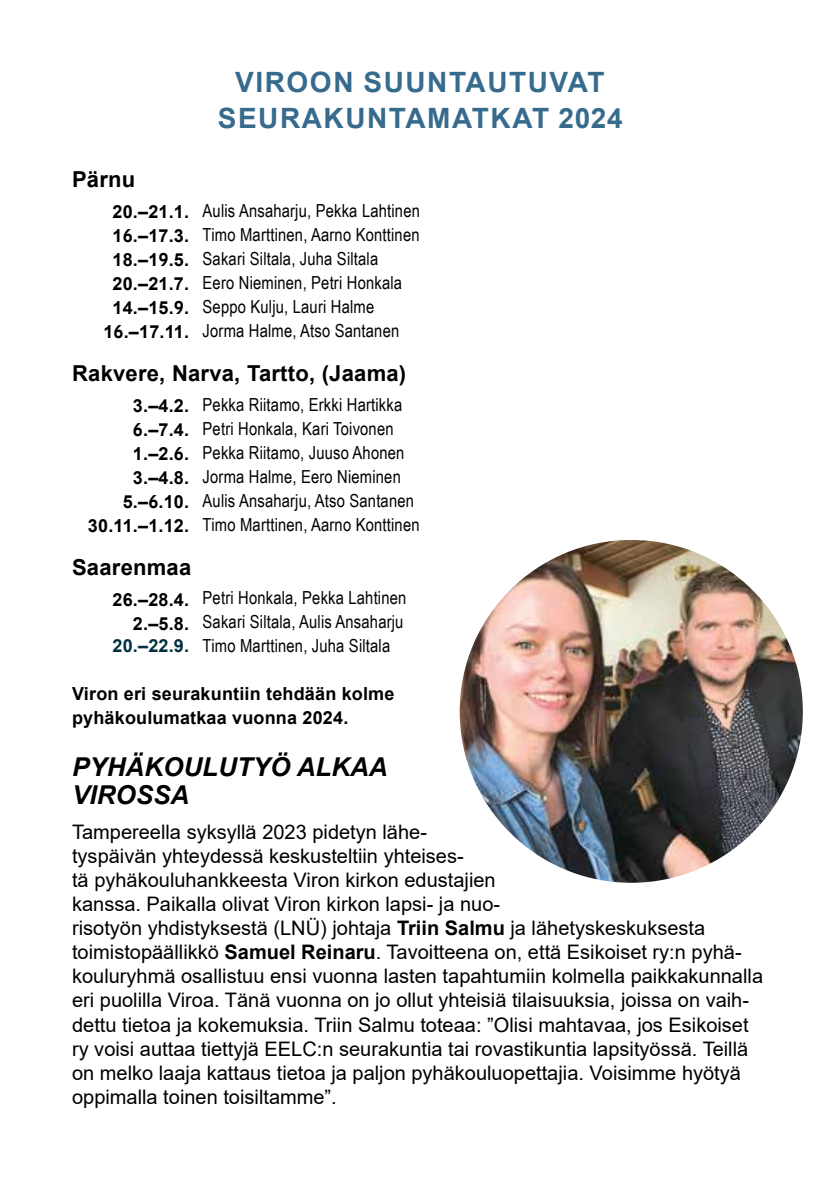
<style>
.page{position:relative;width:840px;height:1191px;background:#fff}
.page>*{position:absolute;margin:0;border:0;box-sizing:border-box;transform-origin:0 0}
.t1{font:700 28px/36px "Arial";letter-spacing:.055em;color:#376b8e;text-align:center}
.t2{font:italic 700 26px/28px "Arial";color:#000}
.t3{font:700 22px "Arial";letter-spacing:.01em;color:#000}
.t4{font:20px/24px "Arial";color:#000}
.t5{font:18px/24px "Arial Narrow";letter-spacing:.01em;color:#000}
.t6{font:700 18px/24px "Arial";letter-spacing:.01em;color:#000;text-align:right}
.t7{font:700 18px "Arial";color:#003041}
.s1{font-weight:700}
</style>
<div class="page">
<img style="left:459px;top:540px;width:343px;height:342px;border-radius:171px">
<p class="t3" style="left:72px;top:164px;width:65px">Pärnu</p>
<h1 class="t1" style="left:218px;top:65px;width:406px">VIROON SUUNTAUTUVAT<br>SEURAKUNTAMATKAT 2024</h1>
<p class="t5" style="left:202px;top:198px;width:219px">Aulis Ansaharju, Pekka Lahtinen<br>Timo Marttinen, Aarno Konttinen<br>Sakari Siltala, Juha Siltala<br>Eero Nieminen, Petri Honkala<br>Seppo Kulju, Lauri Halme<br>Jorma Halme, Atso Santanen</p>
<p class="t3" style="left:72px;top:358px;width:335px">Rakvere, Narva, Tartto, (Jaama)</p>
<p class="t5" style="left:202px;top:392px;width:218px">Pekka Riitamo, Erkki Hartikka<br>Petri Honkala, Kari Toivonen<br>Pekka Riitamo, Juuso Ahonen<br>Jorma Halme, Eero Nieminen<br>Aulis Ansaharju, Atso Santanen<br>Timo Marttinen, Aarno Konttinen</p>
<p class="t3" style="left:72px;top:551px;width:121px">Saarenmaa</p>
<p class="t5" style="left:202px;top:585px;width:205px">Petri Honkala, Pekka Lahtinen<br>Sakari Siltala, Aulis Ansaharju<br>Timo Marttinen, Juha Siltala</p>
<p class="t6" style="left:72px;top:682px;width:324px;text-align:left">Viron eri seurakuntiin tehdään kolme pyhäkoulumatkaa vuonna 2024.</p>
<p class="t6" style="left:103px;top:200px;width:87px;text-align:center">20.–21.1.<br>16.–17.3.<br>18.–19.5.<br>20.–21.7.<br>14.–15.9.<br>16.–17.11.</p>
<p class="t6" style="left:88px;top:394px;width:103px">3.–4.2.<br>6.–7.4.<br>1.–2.6.<br>3.–4.8.<br>5.–6.10.<br>30.11.–1.12.</p>
<p class="t6" style="left:112px;top:587px;width:78px">26.–28.4.<br>2.–5.8.</p>
<p class="t7" style="left:112px;top:633px;width:78px">20.–22.9.</p>
<h2 class="t2" style="left:72px;top:753px;width:317px">PYHÄKOULUTYÖ ALKAA<br>VIROSSA</h2>
<p class="t4" style="left:72px;top:820px;width:692px">Tampereella syksyllä 2023 pidetyn lähe-<br>tyspä ivä n yhteydessä keskusteltiin yhteises-<br>tä pyhä kouluhankkeesta Viron kirkon edustajien<br>kanssa. Paikalla olivat Viron kirkon lapsi- ja nuo-<br>risotyön yhdistyksestä (LNÜ) johtaja <span class="s1">Triin Salmu</span> ja lä hetyskeskuksesta toimistopäällikkö <span class="s1">Samuel Reinaru</span>. Tavoitteena on, että Esikoiset ry:n pyhä- kouluryhmä osallistuu ensi vuonna lasten tapahtumiin kolmella paikkakunnalla eri puolilla Viroa. Tänä vuonna on jo ollut yhteisiä tilaisuuksia, joissa on vaih&shy;dettu tietoa ja kokemuksia. Triin Salmu toteaa: ”Olisi mahtavaa, jos Esikoiset ry voisi auttaa tiettyjä EELC:n seurakuntia tai rovastikuntia lapsityössä . Teillä on melko laaja kattaus tietoa ja paljon pyhäkouluopettajia. Voisimme hyötyä oppimalla toinen toisiltamme”.</p>
</div>
